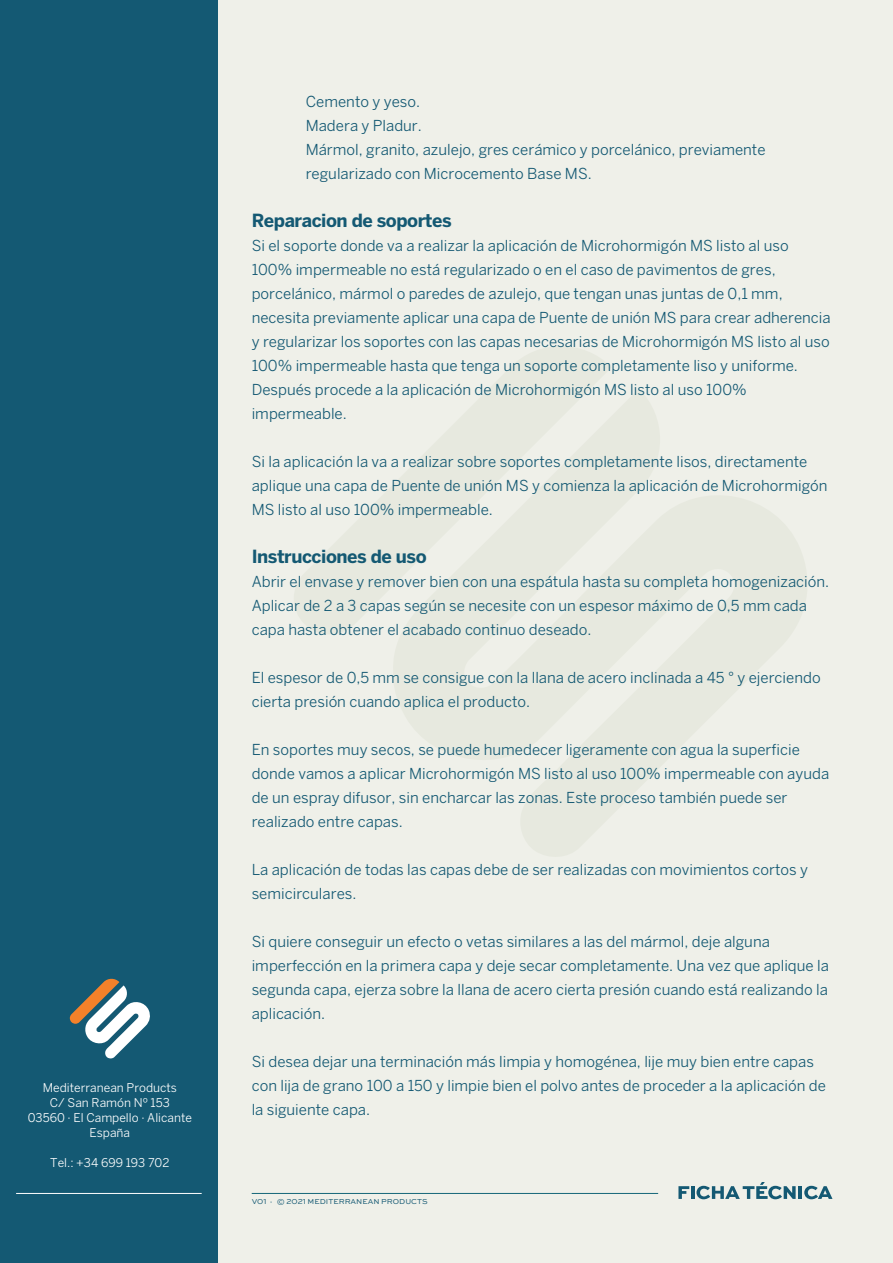
<style>
.page{position:relative;width:893px;height:1263px;background:#fff}
.page>*{position:absolute;margin:0;border:0;box-sizing:border-box;transform-origin:0 0}
.t1{font:700 18px "Benton Sans";letter-spacing:-.025em;color:#145973}
.t2{font:15px/24px "Benton Sans";color:#145973}
.t3{font:12px/15px "Benton Sans";color:#fff;text-align:center}
.t4{font:7.5px "Sweet Sans Pro";color:#145973}
</style>
<div class="page">
<div style="left:1px;top:0;width:892px;height:1263px;background:#eff0e9"></div>
<svg style="left:678px;top:1182px;width:154px;height:17px"></svg>
<hr style="left:252px;top:1193px;width:406px;height:1px;background:#156779">
<div style="left:0;top:0;width:218px;height:1263px;background:#145973"></div>
<svg style="left:70px;top:978px;width:80px;height:81px"></svg>
<hr style="left:16px;top:1193px;width:186px;height:1px;background:#fff">
<p class="t3" style="left:28px;top:1080px;width:166px">Mediterranean Products<br>C/ San Ramón Nº 153<br>03560 · El Campello · Alicante<br>España</p>
<p class="t3" style="left:50px;top:1155px;width:121px">Tel.: +34 699 193 702</p>
<p class="t2" style="left:306px;top:89px;width:461px">Cemento y yeso.<br>Madera y Pladur.<br>Mármol, granito, azulejo, gres cerámico y porcelánico, previamente regularizado con Microcemento Base MS.</p>
<p class="t1" style="left:252px;top:209px;width:201px">Reparacion de soportes</p>
<p class="t2" style="left:252px;top:233px;width:580px">Si el soporte donde va a realizar la aplicación de Microhormigón MS listo al uso 100% impermeable no está regularizado o en el caso de pavimentos de gres, porcelánico, mármol o paredes de azulejo, que tengan unas juntas de 0,1 mm, necesita previamente aplicar una capa de Puente de unión MS para crear adherencia y regularizar los soportes con las capas necesarias de Microhormigón MS listo al uso 100% impermeable hasta que tenga un soporte completamente liso y uniforme.<br>Después procede a la aplicación de Microhormigón MS listo al uso 100% impermeable.</p>
<p class="t2" style="left:252px;top:449px;width:577px">Si la aplicación la va a realizar sobre soportes completamente lisos, directamente aplique una capa de Puente de unión MS y comienza la aplicación de Microhormigón<br>MS listo al uso 100% impermeable.</p>
<p class="t1" style="left:252px;top:545px;width:176px">Instrucciones de uso</p>
<p class="t2" style="left:252px;top:569px;width:579px">Abrir el envase y remover bien con una espátula hasta su completa homogenización.<br>Aplicar de 2 a 3 capas según se necesite con un espesor máximo de 0,5 mm cada capa hasta obtener el acabado continuo deseado.</p>
<p class="t2" style="left:252px;top:665px;width:570px">El espesor de 0,5 mm se consigue con la llana de acero inclinada a 45 ° y ejerciendo cierta presión cuando aplica el producto.</p>
<p class="t2" style="left:252px;top:737px;width:579px">En soportes muy secos, se puede humedecer ligeramente con agua la superficie donde vamos a aplicar Microhormigón MS listo al uso 100% impermeable con ayuda de un espray difusor, sin encharcar las zonas. Este proceso también puede ser realizado entre capas.</p>
<p class="t2" style="left:252px;top:857px;width:558px">La aplicación de todas las capas debe de ser realizadas con movimientos cortos y semicirculares.</p>
<p class="t2" style="left:252px;top:929px;width:579px">Si quiere conseguir un efecto o vetas similares a las del mármol, deje alguna imperfección en la primera capa y deje secar completamente. Una vez que aplique la segunda capa, ejerza sobre la llana de acero cierta presión cuando está realizando la aplicación.</p>
<p class="t2" style="left:252px;top:1049px;width:576px">Si desea dejar una terminación más limpia y homogénea, lije muy bien entre capas con lija de grano 100 a 150 y limpie bien el polvo antes de proceder a la aplicación de la siguiente capa.</p>
<p class="t4" style="left:252px;top:1196px;width:177px">V01 · © 2021 MEDITERRANEAN PRODUCTS</p>
</div>
